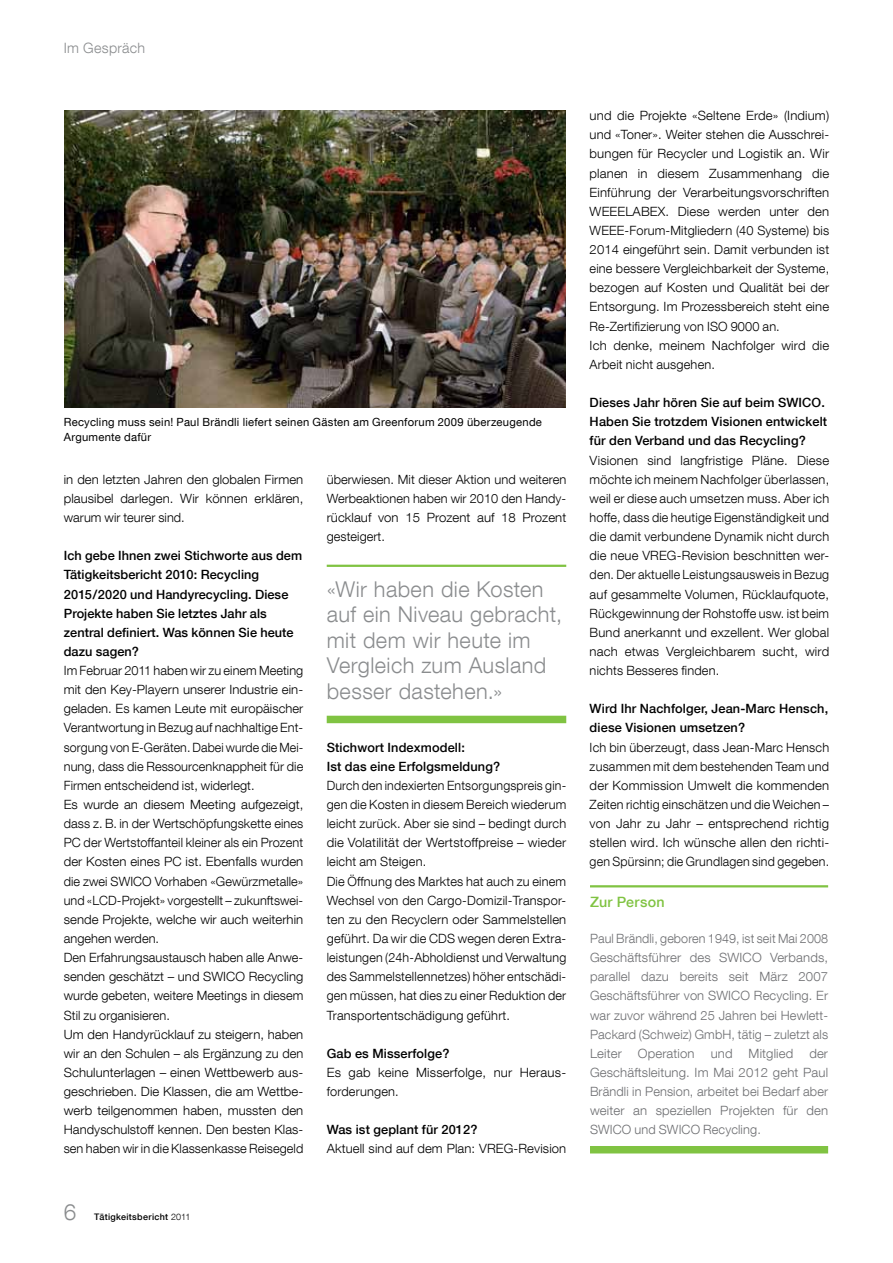
<style>
.page{position:relative;width:893px;height:1263px;background:#fff}
.page>*{position:absolute;margin:0;border:0;box-sizing:border-box;transform-origin:0 0}
.t1{font:300 22.5px "Helvetica Neue LT Com";color:#8a8c8e}
.t2{font:300 21.75px/25.5px "Helvetica Neue LT Com";letter-spacing:.02em;color:#8a8c8e}
.t3{font:300 14.25px "Helvetica Neue LT Com";letter-spacing:.02em;color:#8a8c8e}
.t4{font:500 14.25px "Helvetica Neue LT Com";letter-spacing:.02em;color:#80c342}
.t5{font:300 12.75px/19.2px "Helvetica Neue LT Com";letter-spacing:.005em;color:#000}
.t6{font:500 12.75px/19.2px "Helvetica Neue LT Com";letter-spacing:.01em;color:#000}
.t7{font:300 12.75px/19.2px "Helvetica Neue LT Com";letter-spacing:.01em;color:#6d6e71;text-align:justify}
.t8{font:11.25px/15px "Helvetica Neue LT Com";letter-spacing:.025em;color:#000}
.t9{font:500 9px "Helvetica Neue LT Com";letter-spacing:.035em;color:#000}
.s1{font-weight:300}
.s2{font-weight:700;color:#fff}
</style>
<div class="page">
<hr style="left:327px;top:565px;width:239px;height:2px;background:#80c342">
<div style="left:327px;top:716px;width:239px;height:7px;background:#80c342"></div>
<hr style="left:590px;top:885px;width:238px;height:2px;background:#80c342">
<div style="left:590px;top:1146px;width:238px;height:7px;background:#80c342"></div>
<img style="left:64px;top:111px;width:502px;height:296px">
<p class="t3" style="left:64px;top:39px;width:83px">Im Gespräch</p>
<p class="t8" style="left:64px;top:414px;width:480px">Recycling muss sein! Paul Brändli liefert seinen Gästen am Greenforum 2009 überzeugende<br>Argumente dafür</p>
<p class="t5" style="left:64px;top:469px;width:241px;text-align:justify">in den letzten Jahren den globalen Firmen plausibel darlegen. Wir können erklären, warum wir teurer sind.</p>
<p class="t6" style="left:64px;top:546px;width:240px">Ich gebe Ihnen zwei Stichworte aus dem Tätigkeitsbericht 2010: Recycling 2015/2020 und Handyrecycling. Diese Projekte haben Sie letztes Jahr als zentral definiert. Was können Sie heute dazu sagen?</p>
<p class="t5" style="left:64px;top:661px;width:241px">Im Februar 2011 haben wir zu einem Meeting mit den Key-Playern unserer Industrie ein&shy;geladen. Es kamen Leute mit europäischer Verantwortung in Bezug auf nachhaltige Ent&shy;sorgung von E-Geräten. Dabei wurde die Mei&shy;nung, dass die Ressourcenknappheit für die Firmen entscheidend ist, widerlegt.<br>Es wurde an diesem Meeting aufgezeigt, dass z. B. in der Wertschöpfungskette eines PC der Wertstoffanteil kleiner als ein Prozent der Kosten eines PC ist. Ebenfalls wurden die zwei SWICO Vorhaben «Gewürzmetalle» und «LCD-Projekt» vorgestellt – zukunftswei&shy;sende Projekte, welche wir auch weiterhin angehen werden.<br>Den Erfahrungsaustausch haben alle Anwe&shy;senden geschätzt – und SWICO Recycling wurde gebeten, weitere Meetings in diesem Stil zu organisieren.<br>Um den Handyrücklauf zu steigern, haben wir an den Schulen – als Ergänzung zu den Schulunterlagen – einen Wettbewerb aus&shy;geschrieben. Die Klassen, die am Wettbe&shy;werb teilgenommen haben, mussten den Handyschulstoff kennen. Den besten Klas&shy;sen haben wir in die Klassenkasse Reisegeld</p>
<h1 class="t1" style="left:64px;top:1199px;width:14px">6</h1>
<p class="t9" style="left:94px;top:1212px;width:98px">Tätigkeitsbericht <span class="s1">2011</span></p>
<p class="t5" style="left:327px;top:469px;width:241px">überwiesen. Mit dieser Aktion und weiteren Werbeaktionen haben wir 2010 den Handy&shy;rücklauf von 15 Prozent auf 18 Prozent gesteigert.</p>
<h2 class="t2" style="left:327px;top:576px;width:237px">«Wir haben die Kosten auf ein Niveau gebracht, mit dem wir heute im<br>Vergleich zum Ausland besser dastehen.»</h2>
<p class="t6" style="left:327px;top:737px;width:175px">Stichwort Indexmodell:<br>Ist das eine Erfolgsmeldung?</p>
<p class="t5" style="left:327px;top:775px;width:241px">Durch den indexierten Entsorgungspreis gin&shy;gen die Kosten in diesem Bereich wiederum leicht zurück. Aber sie sind – bedingt durch die Volatilität der Wertstoffpreise – wieder leicht am Steigen.<br>Die Öffnung des Marktes hat auch zu einem Wechsel von den Cargo-Domizil-Transpor&shy;ten zu den Recyclern oder Sammelstellen geführt. Da wir die CDS wegen deren Extra&shy;leistungen (24h-Abholdienst und Verwaltung des Sammelstellennetzes) höher entschädi&shy;gen müssen, hat dies zu einer Reduktion der Transportentschädigung geführt.</p>
<p class="t6" style="left:327px;top:1043px;width:124px">Gab es Misserfolge?</p>
<p class="t5" style="left:327px;top:1062px;width:239px">Es gab keine Misserfolge, nur Heraus‑ forderungen.</p>
<p class="t6" style="left:327px;top:1120px;width:152px">Was ist geplant für 2012?</p>
<p class="t5" style="left:327px;top:1139px;width:241px">Aktuell sind auf dem Plan: VREG-Revision</p>
<p class="t5" style="left:590px;top:106px;width:241px">und die Projekte «Seltene Erde» (Indium) und «Toner». Weiter stehen die Ausschrei&shy;bungen für Recycler und Logistik an. Wir planen in diesem Zusammenhang die Einführung der Verarbeitungsvorschriften WEEELABEX. Diese werden unter den WEEE-Forum-Mitgliedern (40 Systeme) bis 2014 eingeführt sein. Damit verbunden ist eine bessere Vergleichbarkeit der Systeme, bezogen auf Kosten und Qualität bei der Entsorgung. Im Prozessbereich steht eine Re-Zertifizierung von ISO 9000 an.<br>Ich denke, meinem Nachfolger wird die Arbeit nicht ausgehen.</p>
<p class="t6" style="left:590px;top:393px;width:239px">Dieses Jahr hören Sie auf beim SWICO.<br>Haben Sie trotzdem Visionen entwickelt für den Verband und das Recycling?</p>
<p class="t5" style="left:590px;top:450px;width:241px;text-align:justify">Visionen sind langfristige Pläne. Diese möchte ich meinem Nachfolger überlassen, weil er diese auch umsetzen muss. Aber ich hoffe, dass die heutige Eigenständigkeit und die damit verbundene Dynamik nicht durch die neue VREG-Revision beschnitten wer&shy;den. Der aktuelle Leistungsausweis in Bezug auf gesammelte Volumen, Rücklaufquote, Rückgewinnung der Rohstoffe usw. ist beim Bund anerkannt und exzellent. Wer global nach etwas Vergleichbarem sucht, wird nichts Besseres finden.</p>
<p class="t6" style="left:590px;top:699px;width:240px">Wird Ihr Nachfolger, Jean-Marc Hensch, diese Visionen umsetzen?</p>
<p class="t5" style="left:590px;top:737px;width:241px;text-align:justify">Ich bin überzeugt, dass Jean-Marc Hensch zusammen mit dem bestehenden Team und der Kommission Umwelt die kommenden Zeiten richtig einschätzen und die Weichen – von Jahr zu Jahr – entsprechend richtig stellen wird. Ich wünsche allen den richti&shy;gen Spürsinn; die Grundlagen sind gegeben.</p>
<p class="t4" style="left:590px;top:893px;width:76px">Zur Person</p>
<p class="t7" style="left:590px;top:928px;width:240px">Paul Brändli, geboren 1949, ist seit Mai 2008<br>Geschäftsführer des SWICO Verbands, parallel dazu bereits seit März 2007<br>Geschäftsführer von SWICO Recycling. Er war zuvor während 25 Jahren bei Hewlett-Packard (Schweiz) GmbH, tätig – zuletzt als Leiter</p>
<p class="t7" style="left:638px;top:1043px;width:58px">Operation</p>
<p class="t7" style="left:711px;top:1043px;width:23px">und</p>
<p class="t7" style="left:749px;top:1043px;width:46px">Mitglied</p>
<p class="t7" style="left:590px;top:1043px;width:240px;text-indent:219px">der Geschäftsleitung. Im Mai 2012 geht Paul Brändli in Pension, arbeitet bei Bedarf aber weiter an speziellen Projekten für den SWICO und SWICO Recycling.<span class="s2">600</span></p>
</div>
